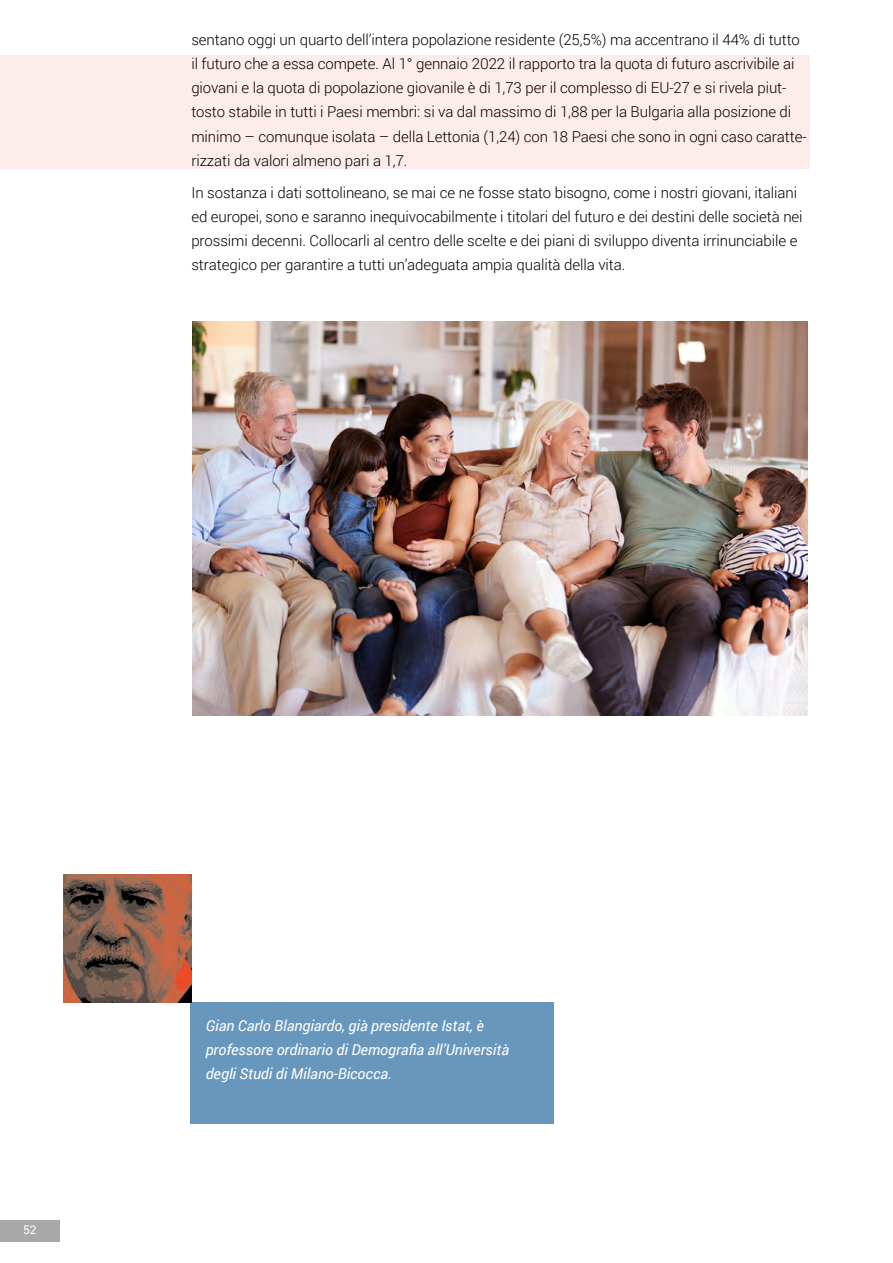
<style>
.page{position:relative;width:893px;height:1263px;background:#fff}
.page>*{position:absolute;margin:0;border:0;box-sizing:border-box;transform-origin:0 0}
.t1{font:300 15px/24px "Roboto";letter-spacing:-.005em;color:#000}
.t2{font:italic 15px/24px "Roboto";letter-spacing:-.005em;color:#fff}
.t3{font:12px "Roboto";color:#fff}
</style>
<div class="page">
<div style="left:0;top:1220px;width:60px;height:22px;background:#a8a8a7"></div>
<div style="left:0;top:55px;width:809px;height:114px;background:#fcecea"></div>
<div style="left:190px;top:1002px;width:364px;height:122px;background:#6897be"></div>
<img style="left:64px;top:875px;width:127px;height:127px">
<img style="left:193px;top:321px;width:615px;height:394px">
<p class="t1" style="left:191px;top:28px;width:617px">sentano oggi un quarto dell’intera popolazione residente (25,5%) ma accentrano il 44% di tutto il futuro che a essa compete. Al 1° gennaio 2022 il rapporto tra la quota di futuro ascrivibile ai giovani e la quota di popolazione giovanile è di 1,73 per il complesso di EU-27 e si rivela piut&shy;tosto stabile in tutti i Paesi membri: si va dal massimo di 1,88 per la Bulgaria alla posizione di minimo – comunque isolata – della Lettonia (1,24) con 18 Paesi che sono in ogni caso caratte&shy;rizzati da valori almeno pari a 1,7.</p>
<p class="t1" style="left:191px;top:180px;width:613px">In sostanza i dati sottolineano, se mai ce ne fosse stato bisogno, come i nostri giovani, italiani ed europei, sono e saranno inequivocabilmente i titolari del futuro e dei destini delle società nei prossimi decenni. Collocarli al centro delle scelte e dei piani di sviluppo diventa irrinunciabile e strategico per garantire a tutti un’adeguata ampia qualità della vita.</p>
<p class="t3" style="left:23px;top:1221px;width:15px">52</p>
<p class="t2" style="left:206px;top:1013px;width:305px">Gian Carlo Blangiardo, già presidente Istat, è professore ordinario di Demografia all’Università degli Studi di Milano-Bicocca.</p>
</div>
